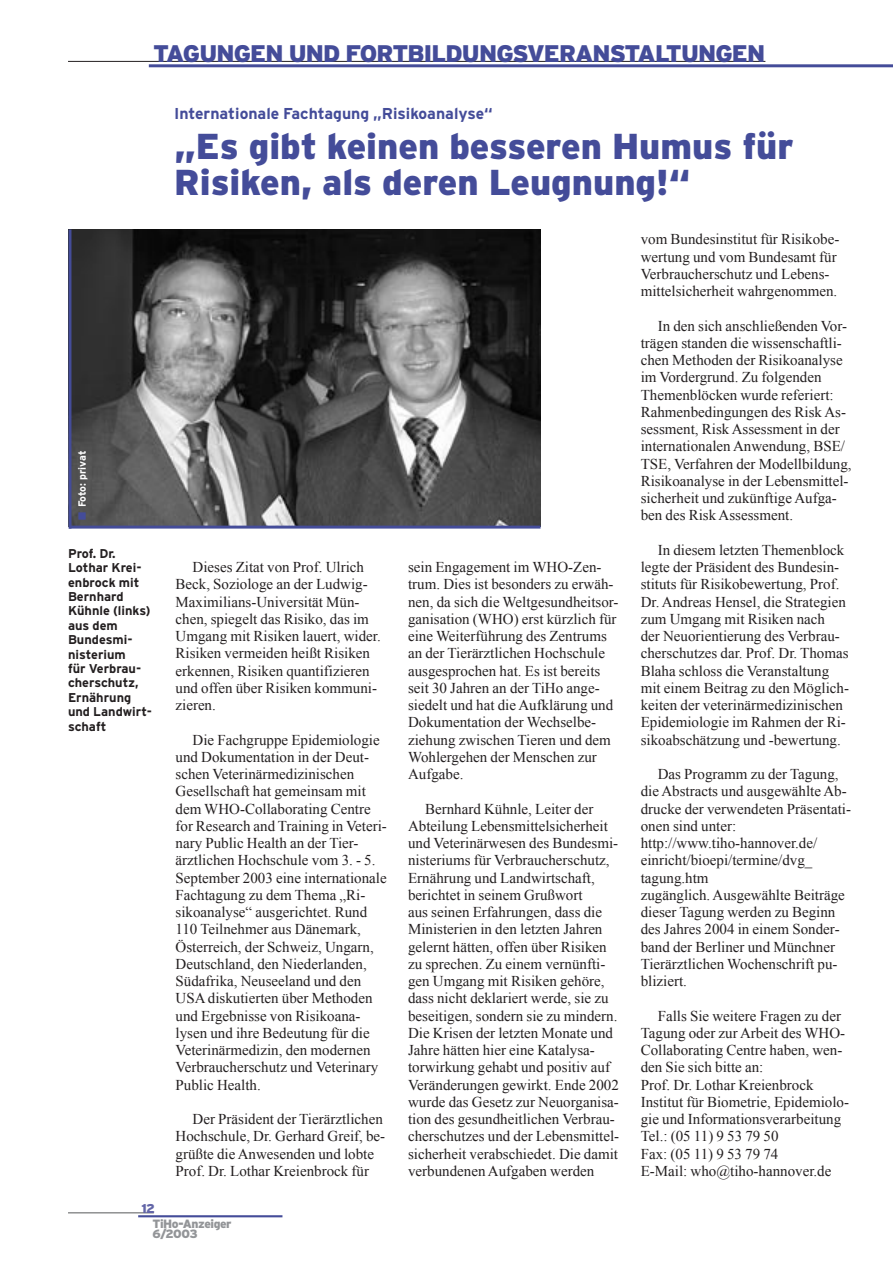
<style>
.page{position:relative;width:893px;height:1263px;background:#fff}
.page>*{position:absolute;margin:0;border:0;box-sizing:border-box;transform-origin:0 0}
.t1{font:900 36px/36px "Interstate";color:#444c99}
.t2{font:900 24px "Interstate";letter-spacing:-.035em;color:#444c99}
.t3{font:700 15.75px "Interstate";color:#444c99}
.t4{font:15px/17.2px "Times New Roman";color:#231f20}
.t5{font:700 12.75px/14.4px "Interstate";color:#231f20}
.t6{font:900 12.75px "Interstate";color:#6366a8}
.t7{font:900 12px/10.5px "Interstate";letter-spacing:-.035em;color:#939598}
.t8{font:700 10.5px "Interstate";letter-spacing:-.005em;color:#fff}
</style>
<div class="page">
<hr style="left:68px;top:1212px;width:86px;height:1px;background:#57585a">
<hr style="left:138px;top:1215px;width:144px;height:2px;background:#444c99">
<hr style="left:68px;top:61px;width:697px;height:1px;background:#231f20">
<hr style="left:149px;top:64px;width:744px;height:3px;background:#444c99">
<img style="left:71px;top:230px;width:469px;height:296px">
<hr style="left:69px;top:230px;width:2px;height:299px;background:#444c99">
<hr style="left:69px;top:526px;width:472px;height:3px;background:#444c99">
<svg style="left:78px;top:512px;width:8px;height:8px"></svg>
<h2 class="t2" style="left:153px;top:40px;width:613px">TAGUNGEN UND FORTBILDUNGSVERANSTALTUNGEN</h2>
<p class="t8" style="left:76px;top:507px;width:58px;rotate:-90deg">Foto: privat</p>
<p class="t5" style="left:68px;top:546px;width:86px">Prof. Dr.<br>Lothar Krei&shy;enbrock mit<br>Bernhard<br>Kühnle (links) aus dem<br>Bundesmi&shy;nisterium<br>für Verbrau&shy;cherschutz,<br>Ernährung und Landwirt&shy;schaft</p>
<p class="t3" style="left:174px;top:105px;width:320px">Internationale Fachtagung „Risikoanalyse“</p>
<h1 class="t1" style="left:174px;top:128px;width:621px">„Es gibt keinen besseren Humus für<br>Risiken, als deren Leugnung!“</h1>
<p class="t4" style="left:176px;top:558px;width:207px;text-indent:17px">Dieses Zitat von Prof. Ulrich<br>Beck, Soziologe an der Ludwig-<br>Maximilians-Universität Mün&shy;chen, spiegelt das Risiko, das im<br>Umgang mit Risiken lauert, wider.<br>Risiken vermeiden heißt Risiken erkennen, Risiken quantifizieren und offen über Risiken kommuni&shy;zieren.</p>
<p class="t4" style="left:176px;top:731px;width:213px;text-indent:17px">Die Fachgruppe Epidemiologie und Dokumentation in der Deut&shy;schen Veterinärmedizinischen<br>Gesellschaft hat gemeinsam mit dem WHO-Collaborating Centre for Research and Training in Veteri&shy;nary Public Health an der Tier&shy;ärztlichen Hochschule vom 3. - 5.<br>September 2003 eine internationale<br>Fachtagung zu dem Thema „Ri&shy;sikoanalyse“ ausgerichtet. Rund<br>110 Teilnehmer aus Dänemark,<br>Österreich, der Schweiz, Ungarn,<br>Deutschland, den Niederlanden,<br>Südafrika, Neuseeland und den<br>USA diskutierten über Methoden und Ergebnisse von Risikoana&shy;lysen und ihre Bedeutung für die<br>Veterinärmedizin, den modernen<br>Verbraucherschutz und Veterinary<br>Public Health.</p>
<p class="t4" style="left:176px;top:1110px;width:211px;text-indent:17px">Der Präsident der Tierärztlichen Hochschule, Dr. Gerhard Greif, be&shy;grüßte die Anwesenden und lobte Prof. Dr. Lothar Kreienbrock für</p>
<p class="t4" style="left:408px;top:558px;width:212px">sein Engagement im WHO-Zen&shy;trum. Dies ist besonders zu erwäh&shy;nen, da sich die Weltgesundheitsor&shy;ganisation (WHO) erst kürzlich für eine Weiterführung des Zentrums an der Tierärztlichen Hochschule ausgesprochen hat. Es ist bereits seit 30 Jahren an der TiHo ange&shy;siedelt und hat die Aufklärung und<br>Dokumentation der Wechselbe&shy;ziehung zwischen Tieren und dem<br>Wohlergehen der Menschen zur<br>Aufgabe.</p>
<p class="t4" style="left:408px;top:800px;width:213px;text-indent:17px">Bernhard Kühnle, Leiter der Abteilung Lebensmittelsicherheit und Veterinärwesen des Bundesmi&shy;nisteriums für Verbraucherschutz, Ernährung und Landwirtschaft, berichtet in seinem Grußwort<br>aus seinen Erfahrungen, dass die Ministerien in den letzten Jahren gelernt hätten, offen über Risiken zu sprechen. Zu einem vernünfti&shy;gen Umgang mit Risiken gehöre, dass nicht deklariert werde, sie zu beseitigen, sondern sie zu mindern.<br>Die Krisen der letzten Monate und Jahre hätten hier eine Katalysa&shy;torwirkung gehabt und positiv auf Veränderungen gewirkt. Ende 2002 wurde das Gesetz zur Neuorganisa&shy;tion des gesundheitlichen Verbrau&shy;cherschutzes und der Lebensmittel&shy;sicherheit verabschiedet. Die damit verbundenen Aufgaben werden</p>
<p class="t4" style="left:641px;top:230px;width:200px">vom Bundesinstitut für Risikobe&shy;wertung und vom Bundesamt für<br>Verbraucherschutz und Lebens&shy;mittelsicherheit wahrgenommen.</p>
<p class="t4" style="left:641px;top:317px;width:212px;text-indent:17px">In den sich anschließenden Vor&shy;trägen standen die wissenschaftli&shy;chen Methoden der Risikoanalyse im Vordergrund. Zu folgenden<br>Themenblöcken wurde referiert:<br>Rahmenbedingungen des Risk As&shy;sessment, Risk Assessment in der internationalen Anwendung, BSE/<br>TSE, Verfahren der Modellbildung,<br>Risikoanalyse in der Lebensmittel&shy;sicherheit und zukünftige Aufga&shy;ben des Risk Assessment.</p>
<p class="t4" style="left:641px;top:541px;width:210px;text-indent:17px">In diesem letzten Themenblock legte der Präsident des Bundesin&shy;stituts für Risikobewertung, Prof.<br>Dr. Andreas Hensel, die Strategien zum Umgang mit Risiken nach<br>der Neuorientierung des Verbrau&shy;cherschutzes dar. Prof. Dr. Thomas Blaha schloss die Veranstaltung mit einem Beitrag zu den Möglich&shy;keiten der veterinärmedizinischen Epidemiologie im Rahmen der Ri&shy;sikoabschätzung und -bewertung.</p>
<p class="t4" style="left:641px;top:765px;width:212px;text-indent:17px">Das Programm zu der Tagung, die Abstracts und ausgewählte Ab&shy;drucke der verwendeten Präsentati&shy;onen sind unter: http://www.tiho-hannover.de/ einricht/bioepi/termine/dvg_ tagung.htm<br>zugänglich. Ausgewählte Beiträge dieser Tagung werden zu Beginn des Jahres 2004 in einem Sonder&shy;band der Berliner und Münchner<br>Tierärztlichen Wochenschrift pu&shy;bliziert.</p>
<p class="t4" style="left:641px;top:1007px;width:210px;text-indent:17px">Falls Sie weitere Fragen zu der<br>Tagung oder zur Arbeit des WHO-<br>Collaborating Centre haben, wen&shy;den Sie sich bitte an:<br>Prof. Dr. Lothar Kreienbrock<br>Institut für Biometrie, Epidemiolo&shy;gie und Informationsverarbeitung<br>Tel.: (05 11) 9 53 79 50<br>Fax: (05 11) 9 53 79 74<br>E-Mail: who@tiho-hannover.de</p>
<p class="t6" style="left:141px;top:1201px;width:15px">12</p>
<p class="t7" style="left:153px;top:1218px;width:81px">TiHo-Anzeiger<br>6/2003</p>
</div>
